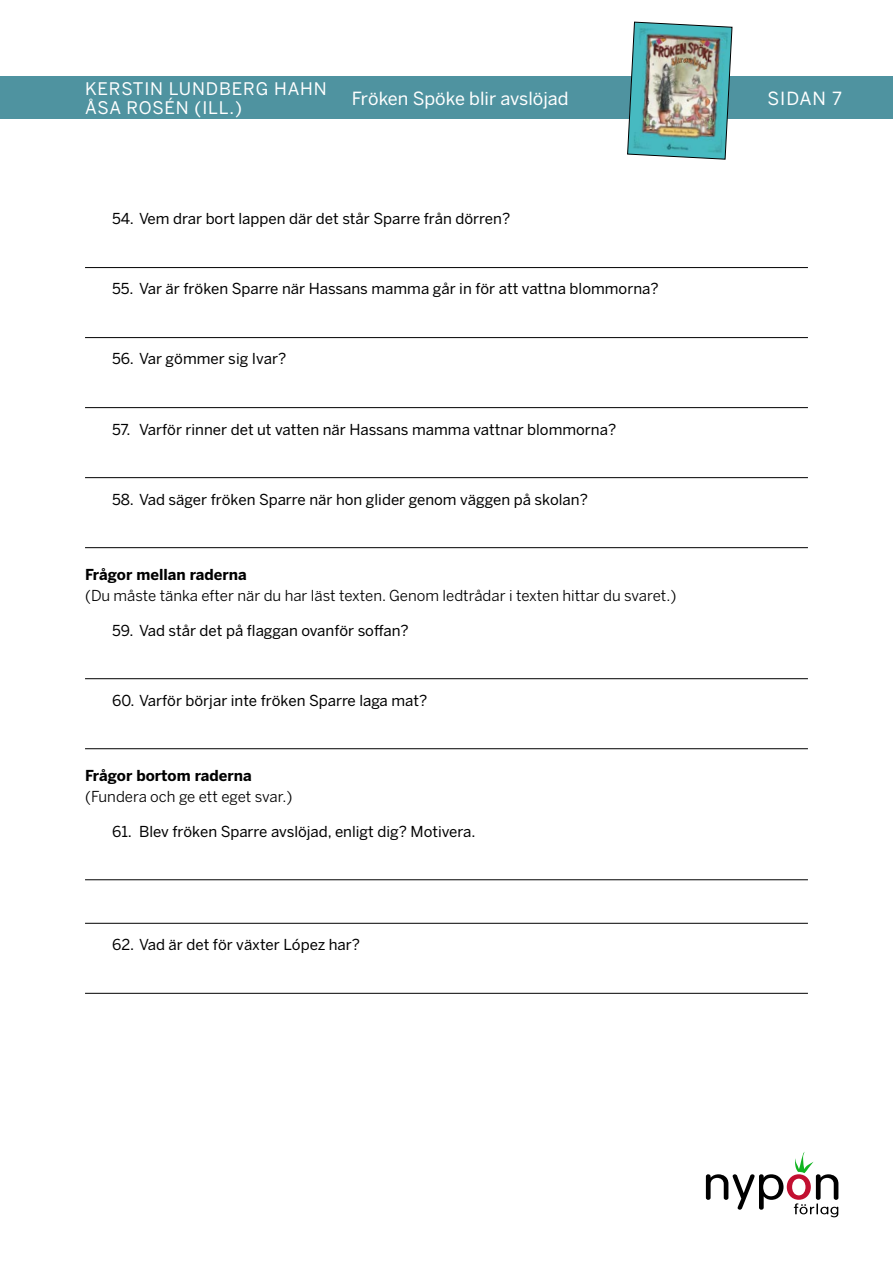
<style>
.page{position:relative;width:893px;height:1263px;background:#fff}
.page>*{position:absolute;margin:0;border:0;box-sizing:border-box;transform-origin:0 0}
.t1{font:18px "Benton Sans";color:#fff}
.t2{font:17.25px/18.3px "Benton Sans";letter-spacing:.05em;color:#fff}
.t3{font:15px "Benton Sans";color:#000}
.t4{font:15px "Benton Sans";color:#000}
.t5{font:700 15px "Benton Sans";color:#000}
</style>
<div class="page">
<div style="left:0;top:77px;width:893px;height:42px;background:#4f93a0"></div>
<img style="left:627px;top:21px;width:106px;height:139px">
<svg style="left:706px;top:1152px;width:132px;height:65px"></svg>
<hr style="left:85px;top:267px;width:723px;height:1px;background:#000">
<hr style="left:85px;top:337px;width:723px;height:1px;background:#000">
<hr style="left:85px;top:407px;width:723px;height:1px;background:#000">
<hr style="left:85px;top:477px;width:723px;height:1px;background:#000">
<hr style="left:85px;top:547px;width:723px;height:1px;background:#000">
<hr style="left:85px;top:678px;width:723px;height:1px;background:#000">
<hr style="left:85px;top:748px;width:723px;height:1px;background:#000">
<hr style="left:85px;top:879px;width:723px;height:1px;background:#000">
<hr style="left:85px;top:923px;width:723px;height:1px;background:#000">
<hr style="left:85px;top:993px;width:723px;height:1px;background:#000">
<p class="t2" style="left:85px;top:80px;width:243px">KERSTIN LUNDBERG HAHN<br>ÅSA ROSÉN (ILL.)</p>
<p class="t1" style="left:352px;top:88px;width:218px">Fröken Spöke blir avslöjad</p>
<p class="t1" style="left:768px;top:88px;width:76px">SIDAN 7</p>
<p class="t3" style="left:112px;top:210px;width:400px">54. Vem drar bort lappen där det står Sparre från dörren?</p>
<p class="t3" style="left:112px;top:280px;width:548px">55. Var är fröken Sparre när Hassans mamma går in för att vattna blommorna?</p>
<p class="t3" style="left:112px;top:350px;width:176px">56. Var gömmer sig Ivar?</p>
<p class="t3" style="left:112px;top:420px;width:506px">57. Varför rinner det ut vatten när Hassans mamma vattnar blommorna?</p>
<p class="t3" style="left:112px;top:490px;width:477px">58. Vad säger fröken Sparre när hon glider genom väggen på skolan?</p>
<p class="t5" style="left:85px;top:565px;width:163px">Frågor mellan raderna</p>
<p class="t4" style="left:85px;top:586px;width:593px">(Du måste tänka efter när du har läst texten. Genom ledtrådar i texten hittar du svaret.)</p>
<p class="t3" style="left:112px;top:621px;width:298px">59. Vad står det på flaggan ovanför soffan?</p>
<p class="t3" style="left:112px;top:691px;width:317px">60. Varför börjar inte fröken Sparre laga mat?</p>
<p class="t5" style="left:85px;top:766px;width:168px">Frågor bortom raderna</p>
<p class="t4" style="left:85px;top:787px;width:209px">(Fundera och ge ett eget svar.)</p>
<p class="t3" style="left:112px;top:822px;width:365px">61. Blev fröken Sparre avslöjad, enligt dig? Motivera.</p>
<p class="t3" style="left:112px;top:936px;width:250px">62. Vad är det för växter López har?</p>
</div>
